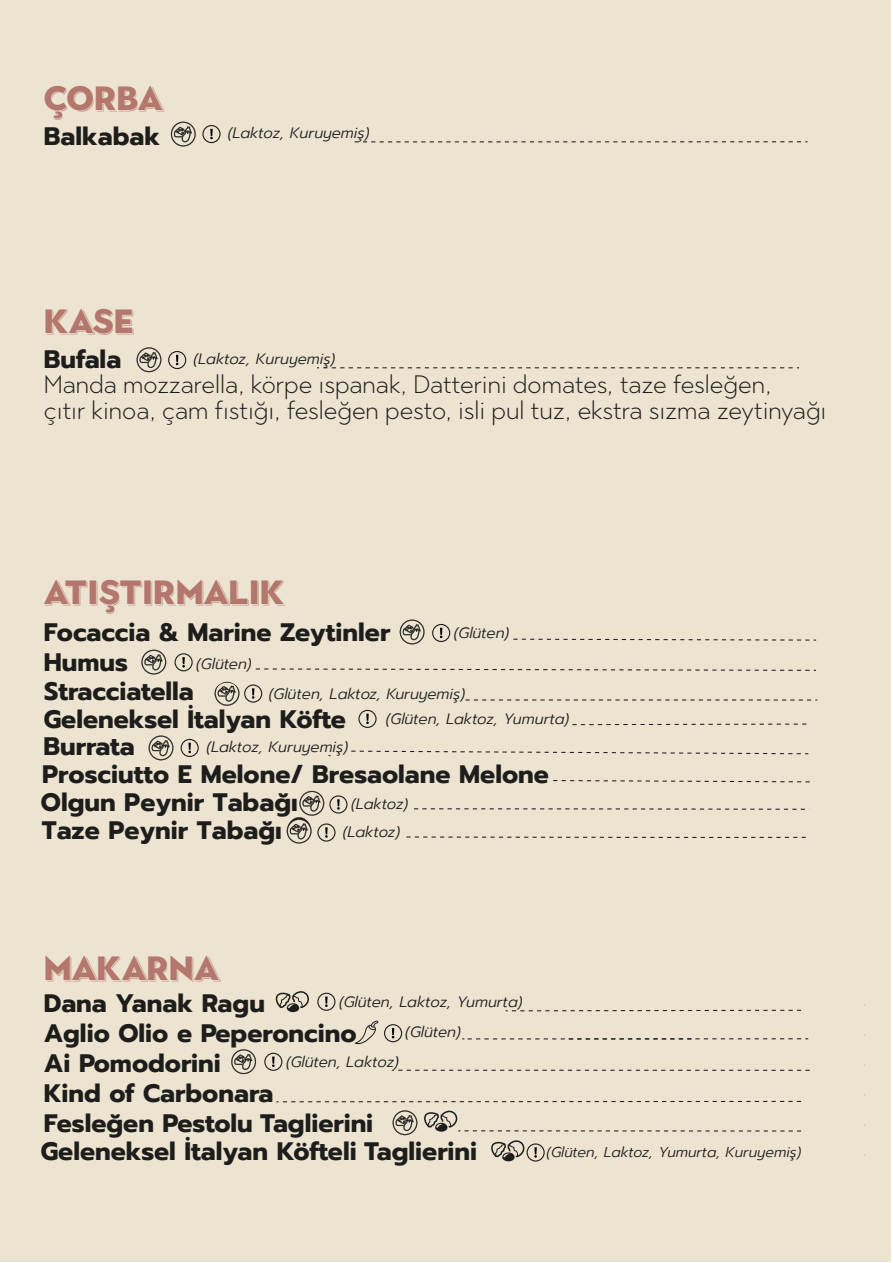
<style>
.page{position:relative;width:893px;height:1263px;background:#fff}
.page>*{position:absolute;margin:0;border:0;box-sizing:border-box;transform-origin:0 0}
.t1{font:900 33.6px "Town 30 Shadow";color:#b4776e}
.t2{font:700 25.2px/29.7px "Prompt";color:#1d1d1b}
.t3{font:300 25.2px/25.5px "Town 80 Text";color:#1d1d1b}
.t4{font:italic 300 15px "Prompt";color:#1d1d1b}
.t5{font:italic 300 14.25px "Prompt";color:#1d1d1b}
</style>
<div class="page">
<div style="left:0;top:0;width:891px;height:1262px;background:#ece3d1"></div>
<svg style="left:355px;top:141px;width:452px;height:1px"></svg>
<svg style="left:506px;top:1009px;width:296px;height:3px"></svg>
<svg style="left:276px;top:1101px;width:526px;height:1px"></svg>
<svg style="left:462px;top:1038px;width:346px;height:1px"></svg>
<svg style="left:392px;top:1070px;width:418px;height:1px"></svg>
<svg style="left:355px;top:1020px;width:23px;height:24px"></svg>
<svg style="left:513px;top:638px;width:304px;height:3px"></svg>
<svg style="left:255px;top:668px;width:562px;height:3px"></svg>
<svg style="left:572px;top:723px;width:235px;height:3px"></svg>
<svg style="left:351px;top:750px;width:458px;height:5px"></svg>
<svg style="left:317px;top:367px;width:482px;height:1px"></svg>
<div style="left:286px;top:1002px;width:14px;height:11px;border:2px solid #ece3d1;border-radius:50%"></div>
<div style="left:287px;top:1003px;width:12px;height:9px;background:#1d1d1b;border-radius:50%"></div>
<svg style="left:275px;top:991px;width:34px;height:18px"></svg>
<div style="left:434px;top:1121px;width:15px;height:12px;border:2px solid #ece3d1;border-radius:50%"></div>
<svg style="left:424px;top:1110px;width:378px;height:21px"></svg>
<div style="left:501px;top:1151px;width:15px;height:11px;border:2px solid #ece3d1;border-radius:50%"></div>
<div style="left:502px;top:1152px;width:13px;height:9px;background:#1d1d1b;border-radius:50%"></div>
<svg style="left:491px;top:1140px;width:36px;height:18px"></svg>
<svg style="left:231px;top:1049px;width:25px;height:25px"></svg>
<svg style="left:393px;top:1110px;width:24px;height:25px"></svg>
<svg style="left:137px;top:347px;width:24px;height:25px"></svg>
<svg style="left:171px;top:122px;width:25px;height:24px"></svg>
<svg style="left:141px;top:650px;width:25px;height:24px"></svg>
<svg style="left:400px;top:619px;width:25px;height:25px"></svg>
<svg style="left:149px;top:735px;width:24px;height:25px"></svg>
<div style="left:168px;top:351px;width:18px;height:18px;border:1px solid #1d1d1b;border-radius:50%"></div>
<svg style="left:176px;top:355px;width:2px;height:10px"></svg>
<div style="left:202px;top:125px;width:19px;height:18px;border:1px solid #1d1d1b;border-radius:50%"></div>
<svg style="left:210px;top:129px;width:3px;height:10px"></svg>
<div style="left:432px;top:624px;width:18px;height:18px;border:1px solid #1d1d1b;border-radius:50%"></div>
<svg style="left:440px;top:628px;width:2px;height:10px"></svg>
<div style="left:175px;top:653px;width:18px;height:18px;border:1px solid #1d1d1b;border-radius:50%"></div>
<svg style="left:182px;top:657px;width:3px;height:10px"></svg>
<div style="left:358px;top:710px;width:19px;height:18px;border:1px solid #1d1d1b;border-radius:50%"></div>
<svg style="left:366px;top:714px;width:3px;height:10px"></svg>
<div style="left:527px;top:1143px;width:18px;height:18px;border:1px solid #1d1d1b;border-radius:50%"></div>
<svg style="left:534px;top:1147px;width:3px;height:11px"></svg>
<div style="left:317px;top:993px;width:18px;height:18px;border:1px solid #1d1d1b;border-radius:50%"></div>
<svg style="left:325px;top:996px;width:3px;height:11px"></svg>
<div style="left:384px;top:1024px;width:18px;height:18px;border:1px solid #1d1d1b;border-radius:50%"></div>
<svg style="left:392px;top:1028px;width:2px;height:10px"></svg>
<div style="left:264px;top:1053px;width:18px;height:18px;border:1px solid #1d1d1b;border-radius:50%"></div>
<svg style="left:272px;top:1056px;width:3px;height:11px"></svg>
<div style="left:181px;top:739px;width:18px;height:18px;border:1px solid #1d1d1b;border-radius:50%"></div>
<svg style="left:188px;top:743px;width:3px;height:10px"></svg>
<svg style="left:553px;top:780px;width:257px;height:3px"></svg>
<svg style="left:414px;top:808px;width:396px;height:2px"></svg>
<div style="left:329px;top:795px;width:18px;height:18px;border:1px solid #1d1d1b;border-radius:50%"></div>
<svg style="left:337px;top:799px;width:3px;height:11px"></svg>
<svg style="left:406px;top:836px;width:400px;height:2px"></svg>
<div style="left:317px;top:823px;width:18px;height:19px;border:1px solid #1d1d1b;border-radius:50%"></div>
<svg style="left:287px;top:791px;width:41px;height:52px"></svg>
<svg style="left:465px;top:699px;width:352px;height:1px"></svg>
<svg style="left:215px;top:682px;width:24px;height:24px"></svg>
<div style="left:244px;top:684px;width:18px;height:19px;border:1px solid #1d1d1b;border-radius:50%"></div>
<svg style="left:252px;top:688px;width:2px;height:11px"></svg>
<h1 class="t1" style="left:44px;top:79px;width:121px">ÇORBA</h1>
<p class="t2" style="left:44px;top:121px;width:118px">Balkabak</p>
<p class="t4" style="left:228px;top:123px;width:143px">(Laktoz, Kuruyemiş)</p>
<h1 class="t1" style="left:44px;top:302px;width:92px">KASE</h1>
<p class="t2" style="left:44px;top:344px;width:79px">Bufala</p>
<p class="t3" style="left:44px;top:372px;width:784px">Manda mozzarella, körpe ıspanak, Datterini domates, taze fesleğen,<br>çıtır kinoa, çam fıstığı, fesleğen pesto, isli pul tuz, ekstra sızma zeytinyağı</p>
<p class="t4" style="left:194px;top:349px;width:143px">(Laktoz, Kuruyemiş)</p>
<h1 class="t1" style="left:44px;top:573px;width:242px">ATIŞTIRMALIK</h1>
<p class="t2" style="left:44px;top:617px;width:348px">Focaccia &amp; Marine Zeytinler<br>Humus</p>
<p class="t2" style="left:44px;top:705px;width:304px">Geleneksel İtalyan Köfte</p>
<p class="t4" style="left:454px;top:622px;width:57px">(Glüten)</p>
<p class="t4" style="left:196px;top:653px;width:57px">(Glüten)</p>
<p class="t2" style="left:44px;top:676px;width:151px">Stracciatella</p>
<p class="t4" style="left:269px;top:683px;width:198px">(Glüten, Laktoz, Kuruyemiş)</p>
<p class="t4" style="left:386px;top:709px;width:185px">(Glüten, Laktoz, Yumurta)</p>
<p class="t2" style="left:41px;top:733px;width:510px;line-height:27.8px">Burrata<br>Prosciutto E Melone/ Bresaolane Melone<br>Olgun Peynir Tabağı<br>Taze Peynir Tabağı</p>
<p class="t4" style="left:206px;top:736px;width:143px">(Laktoz, Kuruyemiş)</p>
<p class="t4" style="left:351px;top:793px;width:59px">(Laktoz)</p>
<p class="t4" style="left:343px;top:822px;width:59px">(Laktoz)</p>
<h1 class="t1" style="left:44px;top:949px;width:177px">MAKARNA</h1>
<p class="t2" style="left:41px;top:988px;width:438px">Dana Yanak Ragu<br>Aglio Olio e Peperoncino<br>Ai Pomodorini<br>Kind of Carbonara<br>Fesleğen Pestolu Taglierini<br>Geleneksel İtalyan Köfteli Taglierini</p>
<p class="t4" style="left:339px;top:991px;width:185px">(Glüten, Laktoz, Yumurta)</p>
<p class="t4" style="left:405px;top:1021px;width:57px">(Glüten)</p>
<p class="t4" style="left:286px;top:1051px;width:114px">(Glüten, Laktoz)</p>
<p class="t5" style="left:547px;top:1142px;width:256px">(Glüten, Laktoz, Yumurta, Kuruyemiş)</p>
</div>
